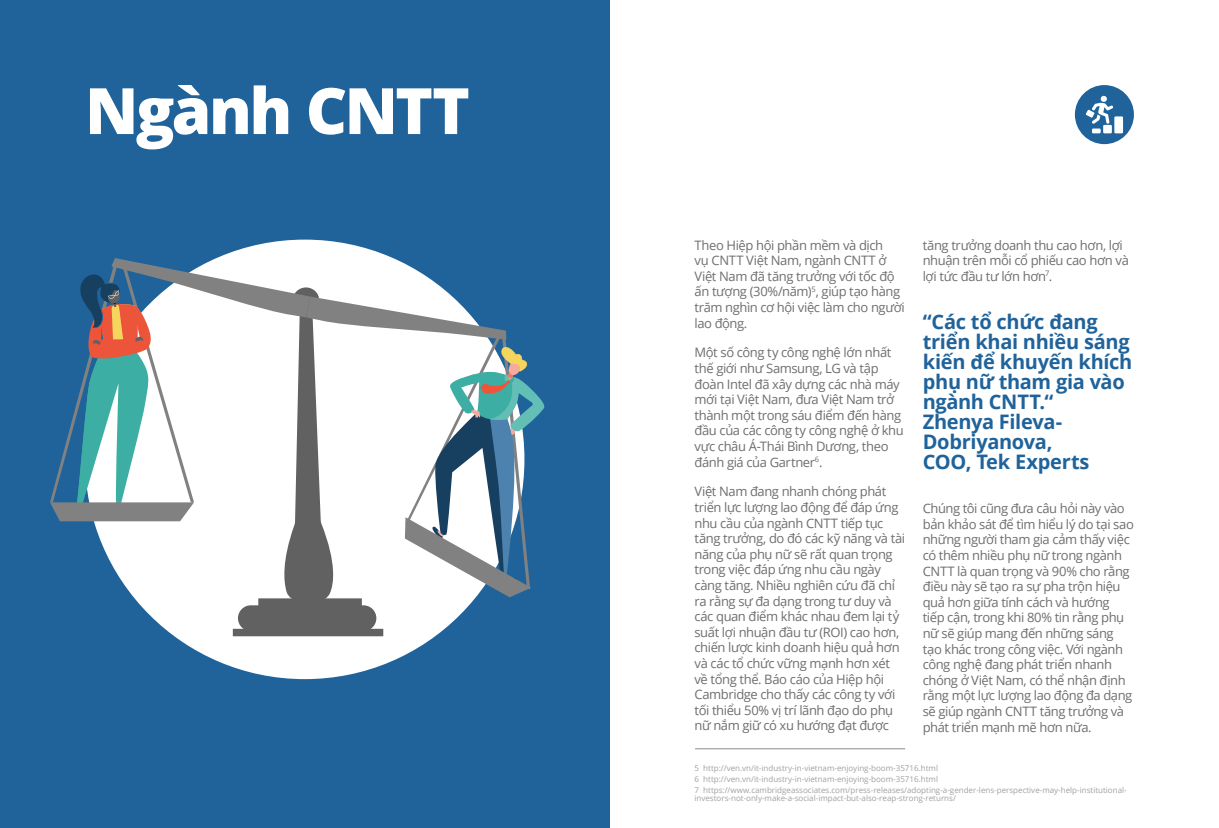
<style>
.page{position:relative;width:1219px;height:828px;background:#fff}
.page>*{position:absolute;margin:0;border:0;box-sizing:border-box;transform-origin:0 0}
.t1{font:800 64px "Open Sans";letter-spacing:-.04em;color:#fff}
.t2{font:700 20px/20px "Open Sans";letter-spacing:-.015em;color:#20639b}
.t3{font:13px/15.6px "Open Sans";letter-spacing:-.035em;color:#6d6e71}
.t4{font:8px/10.8px "Open Sans";color:#a1a1a1}
</style>
<div class="page">
<div style="left:0;top:0;width:609px;height:828px;background:#20639b"></div>
<div style="left:85px;top:240px;width:439px;height:439px;background:#fff;border-radius:50%"></div>
<div style="left:258px;top:598px;width:104px;height:10px;background:#626161"></div>
<div style="left:238px;top:605px;width:138px;height:26px;background:#626161;border-radius:13px"></div>
<div style="left:233px;top:629px;width:150px;height:7px;background:#626161"></div>
<svg style="left:50px;top:258px;width:495px;height:343px"></svg>
<div style="left:1075px;top:85px;width:59px;height:59px;background:#20639b;border-radius:50%"></div>
<svg style="left:1086px;top:95px;width:37px;height:38px"></svg>
<hr style="left:695px;top:748px;width:210px;height:1px;background:#8a8a8a">
<h1 class="t1" style="left:85px;top:62px;width:386px">Ngành CNTT</h1>
<p class="t3" style="left:923px;top:237px;width:208px">tăng trưởng doanh thu cao hơn, lợi nhuận trên mỗi cổ phiếu cao hơn và lợi tức đầu tư lớn hơn<sup>7</sup>.</p>
<h2 class="t2" style="left:923px;top:311px;width:211px">“Các tổ chức đang triển khai nhiều sáng kiến để khuyến khích phụ nữ tham gia vào ngành CNTT.“<br>Zhenya Fileva-<br>Dobriyanova,<br>COO, Tek Experts</h2>
<p class="t3" style="left:923px;top:500px;width:213px">Chúng tôi cũng đưa câu hỏi này vào bản khảo sát để tìm hiểu lý do tại sao những người tham gia cảm thấy việc có thêm nhiều phụ nữ trong ngành<br>CNTT là quan trọng và 90% cho rằng điều này sẽ tạo ra sự pha trộn hiệu quả hơn giữa tính cách và hướng tiếp cận, trong khi 80% tin rằng phụ nữ sẽ giúp mang đến những sáng tạo khác trong công việc. Với ngành công nghệ đang phát triển nhanh chóng ở Việt Nam, có thể nhận định rằng một lực lượng lao động đa dạng sẽ giúp ngành CNTT tăng trưởng và phát triển mạnh mẽ hơn nữa.</p>
<p class="t4" style="left:694px;top:762px;width:434px">5 http://ven.vn/it-industry-in-vietnam-enjoying-boom-35716.html<br>6 http://ven.vn/it-industry-in-vietnam-enjoying-boom-35716.html<br>7 https://www.cambridgeassociates.com/press-releases/adopting-a-gender-lens-perspective-may-help-institutional-</p>
<p class="t4" style="left:694px;top:792px;width:263px">investors-not-only-make-a-social-impact-but-also-reap-strong-returns/</p>
<p class="t3" style="left:694px;top:237px;width:212px">Theo Hiệp hội phần mềm và dịch<br>vụ CNTT Việt Nam, ngành CNTT ở<br>Việt Nam đã tăng trưởng với tốc độ ấn tượng (30%/năm)<sup>5</sup>, giúp tạo hàng trăm nghìn cơ hội việc làm cho người lao động.</p>
<p class="t3" style="left:694px;top:344px;width:211px">Một số công ty công nghệ lớn nhất thế giới như Samsung, LG và tập đoàn Intel đã xây dựng các nhà máy mới tại Việt Nam, đưa Việt Nam trở thành một trong sáu điểm đến hàng đầu của các công ty công nghệ ở khu vực châu Á-Thái Bình Dương, theo đánh giá của Gartner<sup>6</sup>.</p>
<p class="t3" style="left:694px;top:483px;width:212px">Việt Nam đang nhanh chóng phát triển lực lượng lao động để đáp ứng nhu cầu của ngành CNTT tiếp tục tăng trưởng, do đó các kỹ năng và tài năng của phụ nữ sẽ rất quan trọng trong việc đáp ứng nhu cầu ngày càng tăng. Nhiều nghiên cứu đã chỉ ra rằng sự đa dạng trong tư duy và các quan điểm khác nhau đem lại tỷ suất lợi nhuận đầu tư (ROI) cao hơn, chiến lược kinh doanh hiệu quả hơn và các tổ chức vững mạnh hơn xét về tổng thể. Báo cáo của Hiệp hội<br>Cambridge cho thấy các công ty với tối thiểu 50% vị trí lãnh đạo do phụ nữ nắm giữ có xu hướng đạt được</p>
</div>
